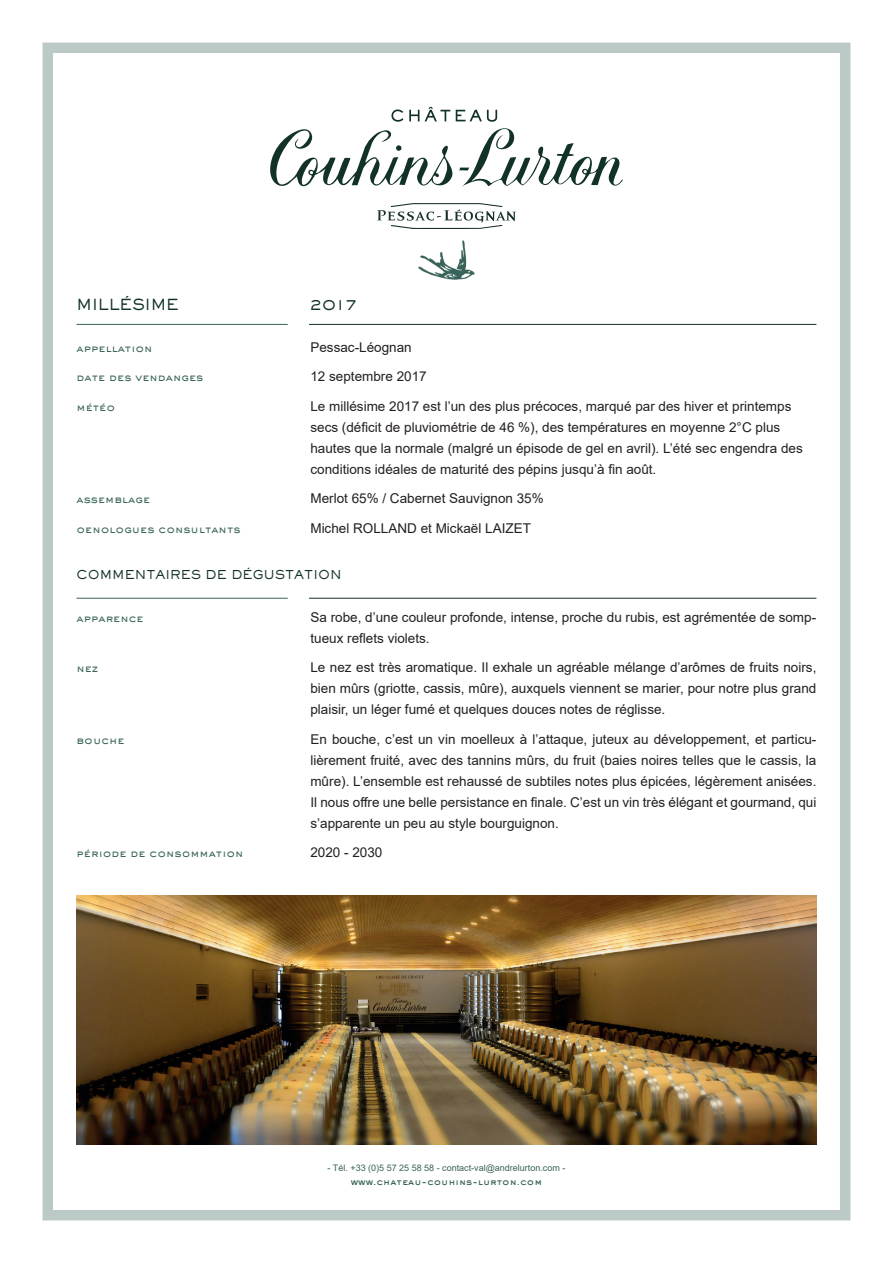
<style>
.page{position:relative;width:893px;height:1263px;background:#fff}
.page>*{position:absolute;margin:0;border:0;box-sizing:border-box;transform-origin:0 0}
.t1{font:500 15px "AT Sackers Gothic";color:#123228}
.t2{font:13.5px/21px "Arial";color:#231f20}
.t3{font:500 12px "AT Sackers Gothic";color:#123228}
.t4{font:500 10.5px "AT Sackers Gothic";color:#386359}
.t5{font:9px "Arial";color:#386359}
.t6{font:9px "Sackers Heavy Gothic";color:#386359}
</style>
<div class="page">
<div style="left:43px;top:43px;width:807px;height:1177px;border:10px solid #bccac7"></div>
<hr style="left:309px;top:324px;width:507px;height:1px;background:#123228">
<hr style="left:309px;top:598px;width:507px;height:1px;background:#123228">
<hr style="left:77px;top:324px;width:211px;height:1px;background:#386359">
<hr style="left:77px;top:598px;width:211px;height:1px;background:#386359">
<img style="left:77px;top:895px;width:739px;height:249px">
<img style="left:418px;top:240px;width:57px;height:39px">
<svg style="left:270px;top:107px;width:353px;height:80px"></svg>
<svg style="left:377px;top:203px;width:139px;height:26px"></svg>
<p class="t1" style="left:77px;top:294px;width:104px">MILLÉSIME</p>
<p class="t1" style="left:309px;top:294px;width:51px">2017</p>
<p class="t4" style="left:77px;top:341px;width:78px">appellation</p>
<p class="t2" style="left:310px;top:337px;width:103px">Pessac-Léognan</p>
<p class="t4" style="left:77px;top:370px;width:128px">date des vendanges</p>
<p class="t2" style="left:310px;top:366px;width:118px">12 septembre 2017</p>
<p class="t4" style="left:77px;top:400px;width:40px">météo</p>
<p class="t2" style="left:310px;top:396px;width:494px">Le millésime 2017 est l’un des plus précoces, marqué par des hiver et printemps secs (déficit de pluviométrie de 46 %), des températures en moyenne 2°C plus hautes que la normale (malgré un épisode de gel en avril). L’été sec engendra des conditions idéales de maturité des pépins jusqu’à fin août.</p>
<p class="t4" style="left:77px;top:492px;width:75px">assemblage</p>
<p class="t2" style="left:310px;top:488px;width:235px">Merlot 65% / Cabernet Sauvignon 35%</p>
<p class="t4" style="left:77px;top:522px;width:166px">oenologues consultants</p>
<p class="t2" style="left:310px;top:518px;width:222px">Michel ROLLAND et Mickaël LAIZET</p>
<p class="t3" style="left:77px;top:567px;width:267px">COMMENTAIRES DE DÉGUSTATION</p>
<p class="t4" style="left:77px;top:611px;width:69px">apparence</p>
<p class="t2" style="left:310px;top:607px;width:507px">Sa robe, d’une couleur profonde, intense, proche du rubis, est agrémentée de somp&shy;tueux reflets violets.</p>
<p class="t4" style="left:77px;top:661px;width:23px">nez</p>
<p class="t2" style="left:310px;top:657px;width:507px;text-align:justify">Le nez est très aromatique. Il exhale un agréable mélange d’arômes de fruits noirs, bien mûrs (griotte, cassis, mûre), auxquels viennent se marier, pour notre plus grand plaisir, un léger fumé et quelques douces notes de réglisse.</p>
<p class="t4" style="left:77px;top:733px;width:50px">bouche</p>
<p class="t2" style="left:310px;top:729px;width:507px;text-align:justify">En bouche, c’est un vin moelleux à l’attaque, juteux au développement, et particu&shy;lièrement fruité, avec des tannins mûrs, du fruit (baies noires telles que le cassis, la mûre). L’ensemble est rehaussé de subtiles notes plus épicées, légèrement anisées.<br>Il nous offre une belle persistance en finale. C’est un vin très élégant et gourmand, qui s’apparente un peu au style bourguignon.</p>
<p class="t4" style="left:77px;top:846px;width:168px">période de consommation</p>
<p class="t2" style="left:310px;top:842px;width:74px">2020 - 2030</p>
<p class="t5" style="left:328px;top:1162px;width:239px">- Tél. +33 (0)5 57 25 58 58 - contact-val@andrelurton.com -</p>
<p class="t6" style="left:351px;top:1175px;width:193px">www.chateau-couhins-lurton.com</p>
</div>
